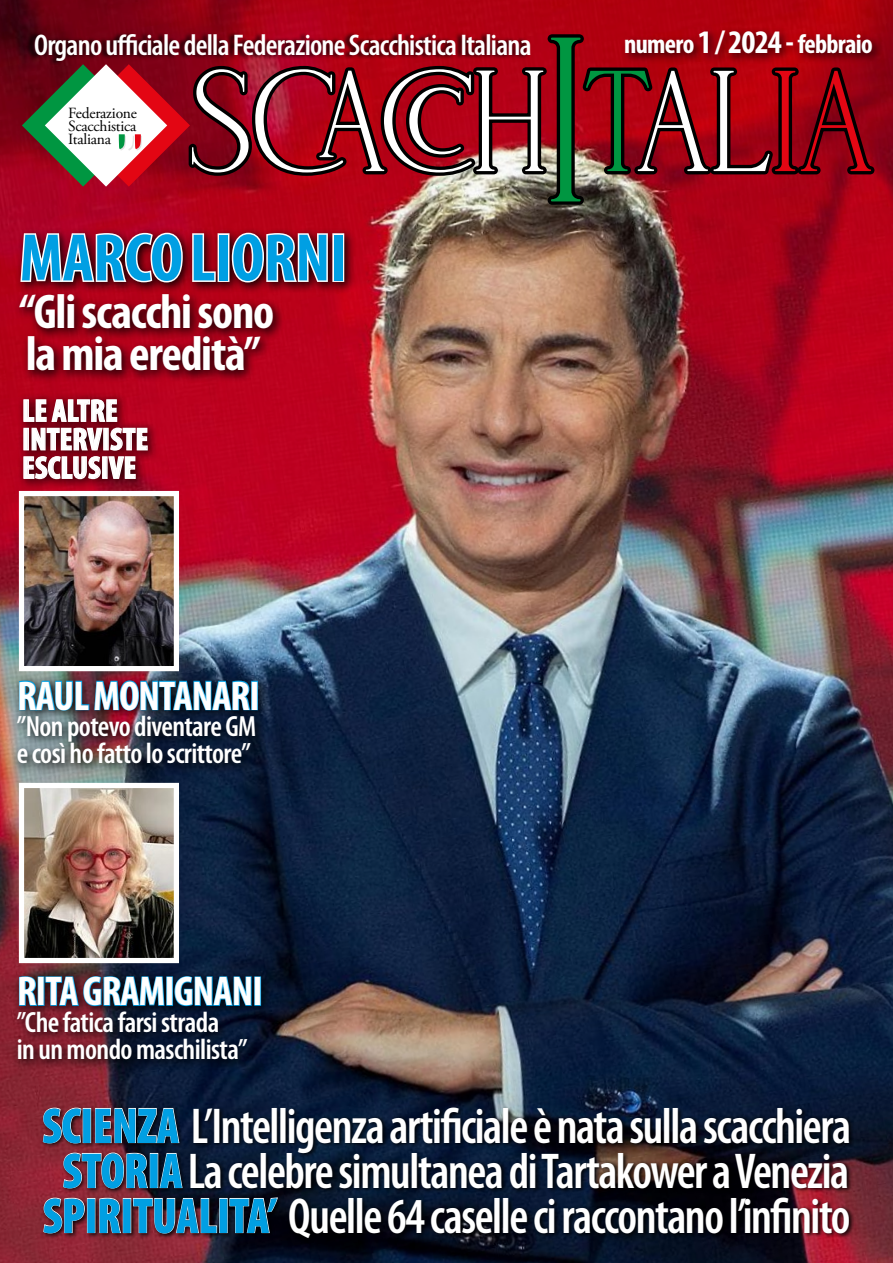
<style>
.page{position:relative;width:893px;height:1263px;background:#fff}
.page>*{position:absolute;margin:0;border:0;box-sizing:border-box;transform-origin:0 0}
.t1{font:143.55px "NEVOCLARA";color:#fff}
.t2{font:700 condensed 67.65px "Myriad Pro";letter-spacing:-.005em;color:#009fe3}
.t3{font:600 condensed 50.7px/45px "Myriad Pro";letter-spacing:-.03em;color:#fff;text-align:center;scale:.95 1}
.t4{font:700 condensed 48.9px/42px "Myriad Pro";letter-spacing:-.025em;color:#fff}
.t5{font:700 condensed 41.7px "Myriad Pro";letter-spacing:-.02em;color:#fff}
.t6{font:700 condensed 31.5px/28.5px "Myriad Pro";letter-spacing:.01em;color:#fff}
.t7{font:600 condensed 30px "Myriad Pro";letter-spacing:-.025em;color:#fff}
.t8{font:600 condensed 29.25px/26.8px "Myriad Pro";letter-spacing:-.02em;color:#fff}
.t9{font:700 condensed 27px "Myriad Pro";letter-spacing:-.025em;color:#fff}
.t10{font:15.45px/12.8px "Adobe Garamond Pro";letter-spacing:-.015em;color:#000;text-align:justify}
.s1{font-size:33px}
.s2{font-size:234.15px;color:#009641}
.s3{font-size:171.9px;color:#009641}
.s4{font-size:171.9px}
.s5{font-size:171.9px;color:#e30613}
.s6{font-weight:900;color:#009fe3}
</style>
<div class="page">
<img style="left:0;top:0;width:893px;height:1263px">
<div style="left:41px;top:1105px;width:813px;height:138px;background:#000;opacity:.9"></div>
<svg style="left:42px;top:1107px;width:40px;height:37px"></svg>
<div style="left:83px;top:1108px;width:8px;height:35px;border:1px solid #fff"></div>
<svg style="left:95px;top:1107px;width:85px;height:37px;background:#3e3840"></svg>
<svg style="left:62px;top:1152px;width:87px;height:37px;background:#59373d"></svg>
<div style="left:150px;top:1153px;width:8px;height:35px;border:1px solid #fff"></div>
<svg style="left:159px;top:1152px;width:24px;height:36px"></svg>
<svg style="left:43px;top:1197px;width:42px;height:37px;background:#64383f"></svg>
<div style="left:87px;top:1198px;width:8px;height:35px;border:1px solid #fff"></div>
<svg style="left:99px;top:1197px;width:23px;height:36px"></svg>
<div style="left:123px;top:1198px;width:8px;height:35px;border:1px solid #fff"></div>
<svg style="left:133px;top:1197px;width:85px;height:37px;background:#4e353a"></svg>
<div style="left:219px;top:1198px;width:9px;height:35px;border:1px solid #fff"></div>
<svg style="left:229px;top:1197px;width:50px;height:36px;background:#2a2c31"></svg>
<svg style="left:22px;top:28px;width:858px;height:183px;background:#821b25"></svg>
<div style="left:11px;top:674px;width:258px;height:101px;background:#000;opacity:.9"></div>
<img style="left:18px;top:680px;width:234px;height:31px">
<div style="left:251px;top:681px;width:7px;height:29px;border:1px solid #009fe3"></div>
<div style="left:11px;top:970px;width:262px;height:101px;background:#000;opacity:.9"></div>
<svg style="left:18px;top:975px;width:20px;height:31px"></svg>
<div style="left:38px;top:976px;width:7px;height:30px;border:1px solid #009fe3"></div>
<svg style="left:45px;top:975px;width:120px;height:32px;background:#1c3851"></svg>
<div style="left:166px;top:976px;width:7px;height:30px;border:1px solid #009fe3"></div>
<svg style="left:175px;top:975px;width:77px;height:32px;background:#033958"></svg>
<div style="left:254px;top:976px;width:7px;height:30px;border:1px solid #009fe3"></div>
<div style="left:621px;top:25px;width:263px;height:41px;background:#000;opacity:.75"></div>
<div style="left:17px;top:392px;width:143px;height:99px;background:#000;opacity:.9"></div>
<svg style="left:23px;top:398px;width:125px;height:93px;background:#98404e"></svg>
<img style="left:25px;top:497px;width:148px;height:168px">
<div style="left:19px;top:491px;width:160px;height:180px;border:5px solid #fff"></div>
<img style="left:25px;top:789px;width:148px;height:168px">
<div style="left:19px;top:783px;width:160px;height:180px;border:5px solid #fff"></div>
<div style="left:14px;top:227px;width:342px;height:156px;background:#000;opacity:.9"></div>
<svg style="left:19px;top:231px;width:165px;height:53px"></svg>
<svg style="left:191px;top:232px;width:26px;height:51px"></svg>
<div style="left:218px;top:233px;width:11px;height:49px;border:3px solid #fff"></div>
<svg style="left:230px;top:231px;width:99px;height:53px"></svg>
<div style="left:332px;top:233px;width:12px;height:49px;border:3px solid #fff"></div>
<p class="t9" style="left:624px;top:27px;width:250px">numero <span class="s1">1 / 2024 -</span> febbraio</p>
<p class="t7" style="left:34px;top:29px;width:499px">Organo ufficiale della Federazione Scacchistica Italiana</p>
<h1 class="t1" style="left:187px;top:49px;width:685px">SCACCH<span class="s2">I</span><span class="s3">t</span><span class="s4">al</span><span class="s5">ia</span></h1>
<p class="t10" style="left:68px;top:108px;width:70px">Federazione Scacchistica Italiana</p>
<h2 class="t2" style="left:20px;top:216px;width:328px">MARCO LIORNI</h2>
<p class="t4" style="left:19px;top:290px;width:257px">“Gli scacchi sono la mia eredità”</p>
<p class="t6" style="left:22px;top:396px;width:127px">LE ALTRE<br>INTERVISTE<br>ESCLUSIVE</p>
<p class="t5" style="left:17px;top:670px;width:244px">RAUL MONTANARI</p>
<p class="t8" style="left:17px;top:714px;width:241px">”Non potevo diventare GM e così ho fatto lo scrittore”</p>
<p class="t5" style="left:17px;top:965px;width:247px">RITA GRAMIGNANI</p>
<p class="t8" style="left:17px;top:1009px;width:232px">”Che fatica farsi strada<br>in un mondo maschilista”</p>
<p class="t3" style="left:42px;top:1104px;width:853px"><span class="s6">SCIENZA</span> L’Intelligenza artificiale è nata sulla scacchiera<br><span class="s6">STORIA</span>La celebre simultanea di Tartakower a Venezia<br><span class="s6">SPIRITUALITA’</span> Quelle 64 caselle ci raccontano l’infinito</p>
</div>
